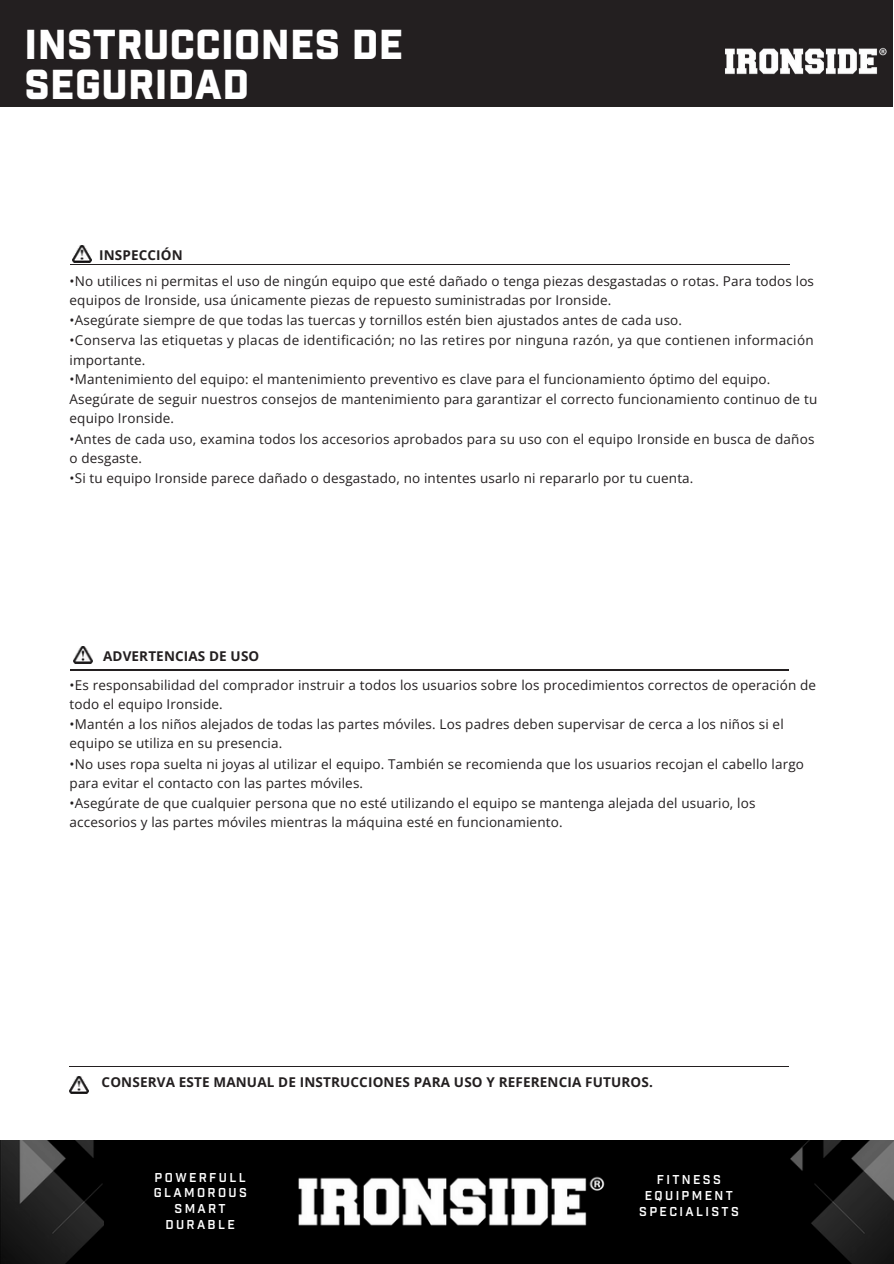
<style>
.page{position:relative;width:894px;height:1264px;background:#fff}
.page>*{position:absolute;margin:0;border:0;box-sizing:border-box;transform-origin:0 0}
.t1{font:900 40.5px/39.3px "Industry";letter-spacing:.01em;color:#fff}
.t2{font:13.5px "Open Sans";letter-spacing:.01em;color:#231f20}
.t3{font:700 13.5px "Open Sans";letter-spacing:.01em;color:#231f20}
.t4{font:600 12.45px/15.8px "Industry";letter-spacing:.19em;color:#fff;text-align:center}
</style>
<div class="page">
<hr style="left:71px;top:264px;width:718px;height:1px;background:#231f20">
<img style="left:72px;top:245px;width:19px;height:17px">
<img style="left:70px;top:1076px;width:19px;height:17px">
<img style="left:73px;top:646px;width:19px;height:17px">
<hr style="left:70px;top:669px;width:718px;height:2px;background:#231f20">
<div style="left:0;top:0;width:892px;height:107px;background:#231f20"></div>
<img style="left:712px;top:37px;width:180px;height:51px">
<div style="left:0;top:1140px;width:893px;height:123px;background:#000"></div>
<hr style="left:70px;top:1066px;width:718px;height:1px;background:#231f20">
<img style="left:298px;top:1176px;width:307px;height:50px">
<img style="left:790px;top:1140px;width:103px;height:123px">
<img style="left:0;top:1140px;width:104px;height:123px">
<p class="t1" style="left:25px;top:28px;width:380px">INSTRUCCIONES DE<br>SEGURIDAD</p>
<p class="t3" style="left:99px;top:245px;width:85px">INSPECCIÓN</p>
<p class="t2" style="left:70px;top:271px;width:745px">•No utilices ni permitas el uso de ningún equipo que esté dañado o tenga piezas desgastadas o rotas. Para todos los</p>
<p class="t2" style="left:70px;top:291px;width:543px">equipos de Ironside, usa únicamente piezas de repuesto suministradas por Ironside.</p>
<p class="t2" style="left:70px;top:311px;width:614px">•Asegúrate siempre de que todas las tuercas y tornillos estén bien ajustados antes de cada uso.</p>
<p class="t2" style="left:70px;top:330px;width:745px">•Conserva las etiquetas y placas de identificación; no las retires por ninguna razón, ya que contienen información</p>
<p class="t2" style="left:70px;top:350px;width:77px">importante.</p>
<p class="t2" style="left:70px;top:369px;width:702px">•Mantenimiento del equipo: el mantenimiento preventivo es clave para el funcionamiento óptimo del equipo.</p>
<h2 class="t2" style="left:70px;top:390px;width:749px">Asegúrate de seguir nuestros consejos de mantenimiento para garantizar el correcto funcionamiento continuo de tu</h2>
<p class="t2" style="left:70px;top:409px;width:106px">equipo Ironside.</p>
<p class="t2" style="left:70px;top:429px;width:746px">•Antes de cada uso, examina todos los accesorios aprobados para su uso con el equipo Ironside en busca de daños</p>
<p class="t2" style="left:70px;top:448px;width:74px">o desgaste.</p>
<p class="t2" style="left:70px;top:468px;width:625px">•Si tu equipo Ironside parece dañado o desgastado, no intentes usarlo ni repararlo por tu cuenta.</p>
<h1 class="t3" style="left:103px;top:647px;width:158px">ADVERTENCIAS DE USO</h1>
<p class="t2" style="left:70px;top:675px;width:747px">•Es responsabilidad del comprador instruir a todos los usuarios sobre los procedimientos correctos de operación de</p>
<p class="t2" style="left:70px;top:694px;width:155px">todo el equipo Ironside.</p>
<h2 class="t2" style="left:70px;top:714px;width:715px">•Mantén a los niños alejados de todas las partes móviles. Los padres deben supervisar de cerca a los niños si el</h2>
<p class="t2" style="left:70px;top:734px;width:214px">equipo se utiliza en su presencia.</p>
<p class="t2" style="left:70px;top:754px;width:735px">•No uses ropa suelta ni joyas al utilizar el equipo. También se recomienda que los usuarios recojan el cabello largo</p>
<p class="t2" style="left:70px;top:773px;width:295px">para evitar el contacto con las partes móviles.</p>
<p class="t2" style="left:70px;top:793px;width:687px">•Asegúrate de que cualquier persona que no esté utilizando el equipo se mantenga alejada del usuario, los</p>
<p class="t2" style="left:70px;top:812px;width:494px">accesorios y las partes móviles mientras la máquina esté en funcionamiento.</p>
<p class="t3" style="left:102px;top:1072px;width:552px">CONSERVA ESTE MANUAL DE INSTRUCCIONES PARA USO Y REFERENCIA FUTUROS.</p>
<p class="t4" style="left:154px;top:1169px;width:94px">POWERFULL<br>GLAMOROUS<br>SMART<br>DURABLE</p>
<p class="t4" style="left:639px;top:1172px;width:101px">FITNESS<br>EQUIPMENT<br>SPECIALISTS</p>
</div>
